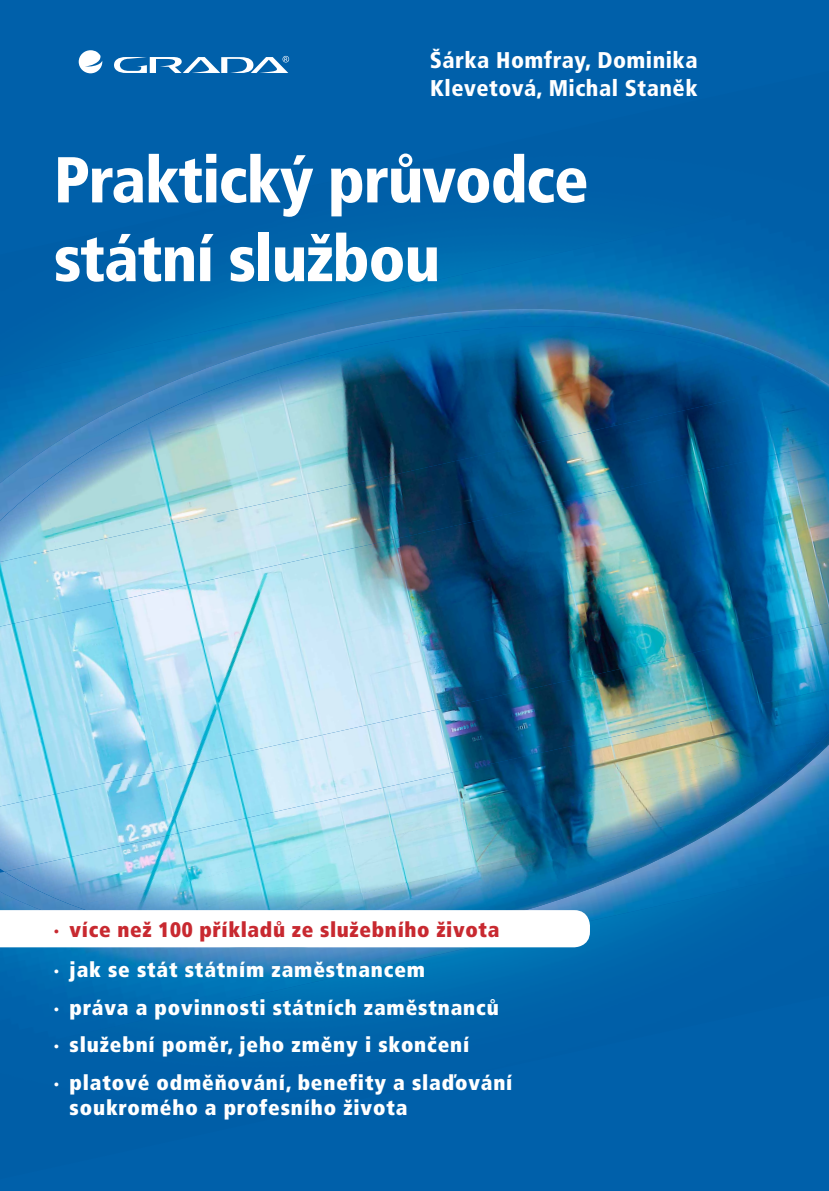
<style>
.page{position:relative;width:829px;height:1191px;background:#fff}
.page>*{position:absolute;margin:0;border:0;box-sizing:border-box;transform-origin:0 0}
.t1{font:900 condensed 64.75px/78.8px "Frutiger CE";letter-spacing:-.02em;color:#fff}
.t2{font:900 condensed 22.75px/27.3px "Frutiger CE";letter-spacing:.02em;color:#fff}
.t3{font:900 condensed 21px/37.6px "Frutiger CE";letter-spacing:.04em;color:#fff}
.t4{font:900 condensed 21px "Frutiger CE";letter-spacing:.03em;color:#c82930}
</style>
<div class="page">
<div style="left:0;top:0;width:828px;height:1191px;background:#0060aa"></div>
<img style="left:0;top:948px;width:614px;height:65px">
<img style="left:177px;top:243px;width:651px;height:137px">
<img style="left:138px;top:309px;width:683px;height:71px">
<img style="left:813px;top:380px;width:15px;height:4px">
<img style="left:30px;top:326px;width:637px;height:58px">
<img style="left:667px;top:326px;width:134px;height:58px">
<img style="left:74px;top:871px;width:699px;height:39px">
<img style="left:145px;top:871px;width:610px;height:69px">
<img style="left:0;top:690px;width:828px;height:181px">
<img style="left:0;top:384px;width:828px;height:133px">
<img style="left:0;top:517px;width:528px;height:289px">
<img style="left:490px;top:440px;width:338px;height:250px">
<div style="left:0;top:910px;width:590px;height:37px;background:#fff"></div>
<svg style="left:79px;top:50px;width:23px;height:23px"></svg>
<svg style="left:114px;top:56px;width:175px;height:17px"></svg>
<p class="t2" style="left:430px;top:48px;width:269px">Šárka Homfray, Dominika<br>Klevetová, Michal Staněk</p>
<h1 class="t1" style="left:54px;top:145px;width:536px">Praktický průvodce státní službou</h1>
<p class="t4" style="left:54px;top:917px;width:447px">· více než 100 příkladů ze služebního života</p>
<p class="t3" style="left:54px;top:951px;width:460px">· jak se stát státním zaměstnancem<br>· práva a povinnosti státních zaměstnanců<br>· služební poměr, jeho změny i skončení<br>· platové odměňování, benefity a slaďování</p>
<p class="t3" style="left:70px;top:1089px;width:339px">soukromého a profesního života</p>
</div>
